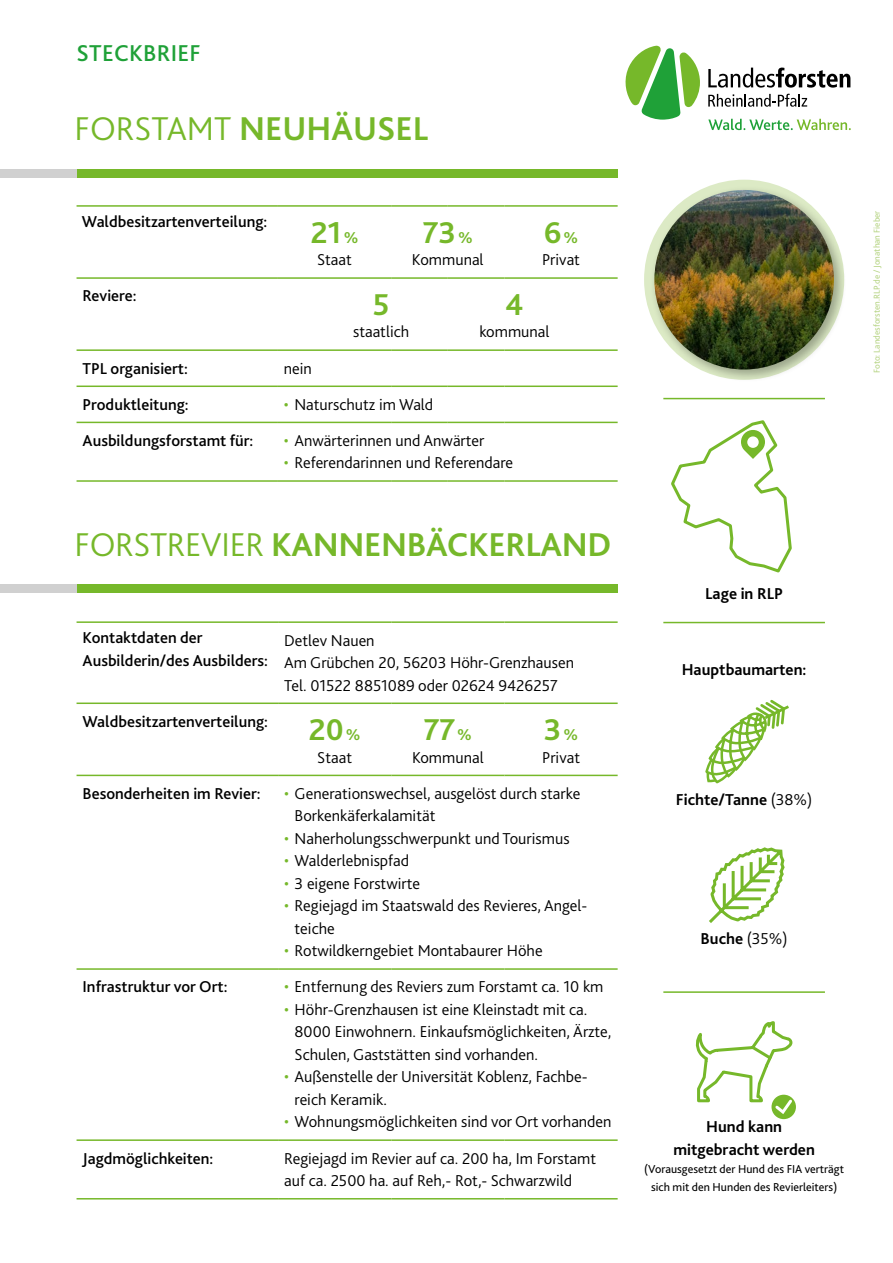
<style>
.page{position:relative;width:893px;height:1263px;background:#fff}
.page>*{position:absolute;margin:0;border:0;box-sizing:border-box;transform-origin:0 0}
.t1{font:700 34.5px "Bliss 2";letter-spacing:-.01em;color:#76b82a}
.t2{font:700 31.5px "Bliss 2";color:#76b82a}
.t3{font:500 24px "Bliss 2";letter-spacing:.01em;color:#1fa138}
.t4{font:300 16.5px/22.5px "Bliss 2";color:#000}
.t5{font:500 16.5px/22.5px "Bliss 2";color:#000}
.t6{font:700 16.5px/22.5px "Bliss 2";color:#000;text-align:center}
.t7{font:12px/18px "Bliss 2";color:#000;text-align:center}
.t8{font:9px "Bliss 2";color:#b6d484}
.s1{font-weight:300}
.s2{font-size:16.5px}
.s3{color:#76b82a}
</style>
<div class="page">
<svg style="left:625px;top:45px;width:75px;height:75px"></svg>
<svg style="left:708px;top:94px;width:99px;height:13px"></svg>
<svg style="left:708px;top:68px;width:142px;height:20px"></svg>
<svg style="left:708px;top:119px;width:143px;height:11px"></svg>
<div style="left:77px;top:169px;width:541px;height:9px;background:#76b82a"></div>
<div style="left:77px;top:584px;width:541px;height:9px;background:#76b82a"></div>
<div style="left:0;top:169px;width:77px;height:9px;background:#d0d0d0"></div>
<div style="left:0;top:584px;width:77px;height:9px;background:#d0d0d0"></div>
<hr style="left:77px;top:205px;width:201px;height:2px;background:#76b82a">
<hr style="left:278px;top:205px;width:113px;height:2px;background:#76b82a">
<hr style="left:391px;top:205px;width:57px;height:2px;background:#76b82a">
<hr style="left:448px;top:205px;width:56px;height:2px;background:#76b82a">
<hr style="left:504px;top:205px;width:114px;height:2px;background:#76b82a">
<hr style="left:77px;top:277px;width:201px;height:2px;background:#76b82a">
<hr style="left:278px;top:277px;width:113px;height:2px;background:#76b82a">
<hr style="left:391px;top:277px;width:57px;height:2px;background:#76b82a">
<hr style="left:448px;top:277px;width:56px;height:2px;background:#76b82a">
<hr style="left:504px;top:277px;width:114px;height:2px;background:#76b82a">
<hr style="left:77px;top:349px;width:201px;height:2px;background:#76b82a">
<hr style="left:278px;top:349px;width:113px;height:2px;background:#76b82a">
<hr style="left:391px;top:349px;width:57px;height:2px;background:#76b82a">
<hr style="left:448px;top:349px;width:56px;height:2px;background:#76b82a">
<hr style="left:504px;top:349px;width:114px;height:2px;background:#76b82a">
<hr style="left:77px;top:385px;width:201px;height:2px;background:#76b82a">
<hr style="left:278px;top:385px;width:113px;height:2px;background:#76b82a">
<hr style="left:391px;top:385px;width:57px;height:2px;background:#76b82a">
<hr style="left:448px;top:385px;width:56px;height:2px;background:#76b82a">
<hr style="left:504px;top:385px;width:114px;height:2px;background:#76b82a">
<hr style="left:77px;top:422px;width:201px;height:1px;background:#76b82a">
<hr style="left:278px;top:422px;width:113px;height:1px;background:#76b82a">
<hr style="left:391px;top:422px;width:57px;height:1px;background:#76b82a">
<hr style="left:448px;top:422px;width:56px;height:1px;background:#76b82a">
<hr style="left:504px;top:422px;width:114px;height:1px;background:#76b82a">
<hr style="left:77px;top:480px;width:201px;height:2px;background:#76b82a">
<hr style="left:278px;top:480px;width:113px;height:2px;background:#76b82a">
<hr style="left:391px;top:480px;width:57px;height:2px;background:#76b82a">
<hr style="left:448px;top:480px;width:56px;height:2px;background:#76b82a">
<hr style="left:504px;top:480px;width:114px;height:2px;background:#76b82a">
<hr style="left:77px;top:621px;width:201px;height:2px;background:#76b82a">
<hr style="left:278px;top:621px;width:113px;height:2px;background:#76b82a">
<hr style="left:391px;top:621px;width:113px;height:2px;background:#76b82a">
<hr style="left:504px;top:621px;width:114px;height:2px;background:#76b82a">
<hr style="left:77px;top:702px;width:201px;height:2px;background:#76b82a">
<hr style="left:278px;top:702px;width:113px;height:2px;background:#76b82a">
<hr style="left:391px;top:702px;width:113px;height:2px;background:#76b82a">
<hr style="left:504px;top:702px;width:114px;height:2px;background:#76b82a">
<hr style="left:77px;top:775px;width:201px;height:1px;background:#76b82a">
<hr style="left:278px;top:775px;width:113px;height:1px;background:#76b82a">
<hr style="left:391px;top:775px;width:113px;height:1px;background:#76b82a">
<hr style="left:504px;top:775px;width:114px;height:1px;background:#76b82a">
<hr style="left:77px;top:968px;width:201px;height:2px;background:#76b82a">
<hr style="left:278px;top:968px;width:113px;height:2px;background:#76b82a">
<hr style="left:391px;top:968px;width:113px;height:2px;background:#76b82a">
<hr style="left:504px;top:968px;width:114px;height:2px;background:#76b82a">
<hr style="left:77px;top:1139px;width:201px;height:2px;background:#76b82a">
<hr style="left:278px;top:1139px;width:113px;height:2px;background:#76b82a">
<hr style="left:391px;top:1139px;width:113px;height:2px;background:#76b82a">
<hr style="left:504px;top:1139px;width:114px;height:2px;background:#76b82a">
<hr style="left:77px;top:1198px;width:201px;height:1px;background:#76b82a">
<hr style="left:278px;top:1198px;width:113px;height:1px;background:#76b82a">
<hr style="left:391px;top:1198px;width:113px;height:1px;background:#76b82a">
<hr style="left:504px;top:1198px;width:114px;height:1px;background:#76b82a">
<hr style="left:663px;top:991px;width:162px;height:2px;background:#76b82a">
<svg style="left:671px;top:420px;width:121px;height:153px"></svg>
<hr style="left:663px;top:398px;width:162px;height:1px;background:#76b82a">
<hr style="left:663px;top:622px;width:162px;height:1px;background:#76b82a">
<div style="left:771px;top:1095px;width:25px;height:24px;background:#76b82a;border-radius:50%"></div>
<svg style="left:695px;top:1021px;width:100px;height:95px"></svg>
<svg style="left:709px;top:847px;width:76px;height:76px"></svg>
<div style="left:650px;top:186px;width:196px;height:196px;background:#000;opacity:.3"></div>
<img style="left:654px;top:190px;width:180px;height:180px;border-radius:90px">
<svg style="left:705px;top:699px;width:84px;height:85px"></svg>
<p class="t3" style="left:77px;top:38px;width:126px">STECKBRIEF</p>
<h1 class="t1" style="left:75px;top:107px;width:355px"><span class="s1">FORSTAMT</span> NEUHÄUSEL</h1>
<h2 class="t5" style="left:82px;top:210px;width:187px">Waldbesitzartenverteilung:</h2>
<p class="t2" style="left:311px;top:213px;width:49px">21<span class="s2">%</span></p>
<p class="t4" style="left:317px;top:248px;width:36px">Staat</p>
<p class="t2" style="left:423px;top:213px;width:51px">73<span class="s2">%</span></p>
<p class="t4" style="left:412px;top:248px;width:73px">Kommunal</p>
<p class="t2" style="left:544px;top:213px;width:36px">6<span class="s2">%</span></p>
<p class="t4" style="left:542px;top:248px;width:39px">Privat</p>
<h2 class="t5" style="left:83px;top:285px;width:55px">Reviere:</h2>
<p class="t2" style="left:373px;top:285px;width:18px">5</p>
<p class="t4" style="left:353px;top:321px;width:58px">staatlich</p>
<p class="t2" style="left:505px;top:285px;width:20px">4</p>
<p class="t4" style="left:479px;top:321px;width:72px">kommunal</p>
<h2 class="t5" style="left:83px;top:357px;width:107px">TPL organisiert:</h2>
<p class="t4" style="left:284px;top:357px;width:30px">nein</p>
<h2 class="t5" style="left:83px;top:393px;width:108px">Produktleitung:</h2>
<p class="t4" style="left:284px;top:393px;width:151px"><span class="s3">•</span> Naturschutz im Wald</p>
<h2 class="t5" style="left:83px;top:429px;width:172px">Ausbildungsforstamt für:</h2>
<p class="t4" style="left:284px;top:429px;width:202px"><span class="s3">•</span> Anwärterinnen und Anwärter</p>
<p class="t4" style="left:284px;top:451px;width:231px"><span class="s3">•</span> Referendarinnen und Referendare</p>
<h1 class="t1" style="left:75px;top:523px;width:538px"><span class="s1">FORSTREVIER</span> KANNENBÄCKERLAND</h1>
<h2 class="t5" style="left:83px;top:626px;width:187px">Kontaktdaten der<br>Ausbilderin/des Ausbilders:</h2>
<p class="t4" style="left:284px;top:629px;width:92px">Detlev Nauen</p>
<p class="t4" style="left:284px;top:651px;width:291px">Am Grübchen 20, 56203 Höhr-Grenzhausen</p>
<p class="t4" style="left:284px;top:674px;width:275px">Tel. 01522 8851089 oder 02624 9426257</p>
<h2 class="t5" style="left:83px;top:710px;width:187px">Waldbesitzartenverteilung:</h2>
<p class="t2" style="left:309px;top:710px;width:53px">20<span class="s2">%</span></p>
<p class="t4" style="left:317px;top:746px;width:36px">Staat</p>
<p class="t2" style="left:424px;top:710px;width:50px">77<span class="s2">%</span></p>
<p class="t4" style="left:412px;top:746px;width:73px">Kommunal</p>
<p class="t2" style="left:544px;top:710px;width:36px">3<span class="s2">%</span></p>
<p class="t4" style="left:542px;top:746px;width:39px">Privat</p>
<h2 class="t5" style="left:83px;top:782px;width:180px">Besonderheiten im Revier:</h2>
<p class="t4" style="left:295px;top:782px;width:287px;text-indent:-10px"><span class="s3">•</span> Generationswechsel, ausgelöst durch starke<br>Borkenkäferkalamität</p>
<p class="t4" style="left:284px;top:827px;width:287px"><span class="s3">•</span> Naherholungsschwerpunkt und Tourismus</p>
<p class="t4" style="left:284px;top:849px;width:127px"><span class="s3">•</span> Walderlebnispfad</p>
<p class="t4" style="left:284px;top:872px;width:137px"><span class="s3">•</span> 3 eigene Forstwirte</p>
<p class="t4" style="left:295px;top:894px;width:294px;text-indent:-10px"><span class="s3">•</span> Regiejagd im Staatswald des Revieres, Angel&shy;teiche</p>
<p class="t4" style="left:284px;top:939px;width:260px"><span class="s3">•</span> Rotwildkerngebiet Montabaurer Höhe</p>
<h2 class="t5" style="left:83px;top:976px;width:147px">Infrastruktur vor Ort:</h2>
<p class="t4" style="left:284px;top:975px;width:321px"><span class="s3">•</span> Entfernung des Reviers zum Forstamt ca. 10 km</p>
<p class="t4" style="left:295px;top:998px;width:318px;text-indent:-10px"><span class="s3">•</span> Höhr-Grenzhausen ist eine Kleinstadt mit ca.<br>8000 Einwohnern. Einkaufsmöglichkeiten, Ärzte,<br>Schulen, Gaststätten sind vorhanden.</p>
<p class="t4" style="left:295px;top:1065px;width:294px;text-indent:-10px"><span class="s3">•</span> Außenstelle der Universität Koblenz, Fachbe&shy;reich Keramik.</p>
<p class="t4" style="left:284px;top:1110px;width:329px"><span class="s3">•</span> Wohnungsmöglichkeiten sind vor Ort vorhanden</p>
<h2 class="t5" style="left:83px;top:1147px;width:132px">Jagdmöglichkeiten:</h2>
<p class="t4" style="left:284px;top:1147px;width:314px">Regiejagd im Revier auf ca. 200 ha, Im Forstamt auf ca. 2500 ha. auf Reh,- Rot,- Schwarzwild</p>
<p class="t8" style="left:871px;top:373px;width:164px;rotate:-90deg">Foto: Landesforsten.RLP.de / Jonathan Fieber</p>
<p class="t6" style="left:705px;top:582px;width:80px">Lage in RLP</p>
<h3 class="t6" style="left:682px;top:658px;width:126px">Hauptbaumarten:</h3>
<p class="t6" style="left:676px;top:788px;width:138px">Fichte/Tanne <span class="s1">(38%)</span></p>
<p class="t6" style="left:700px;top:927px;width:89px">Buche <span class="s1">(35%)</span></p>
<p class="t6" style="left:673px;top:1115px;width:143px">Hund kann mitgebracht werden</p>
<p class="t7" style="left:644px;top:1160px;width:201px">(Vorausgesetzt der Hund des FIA verträgt sich mit den Hunden des Revierleiters)</p>
</div>
